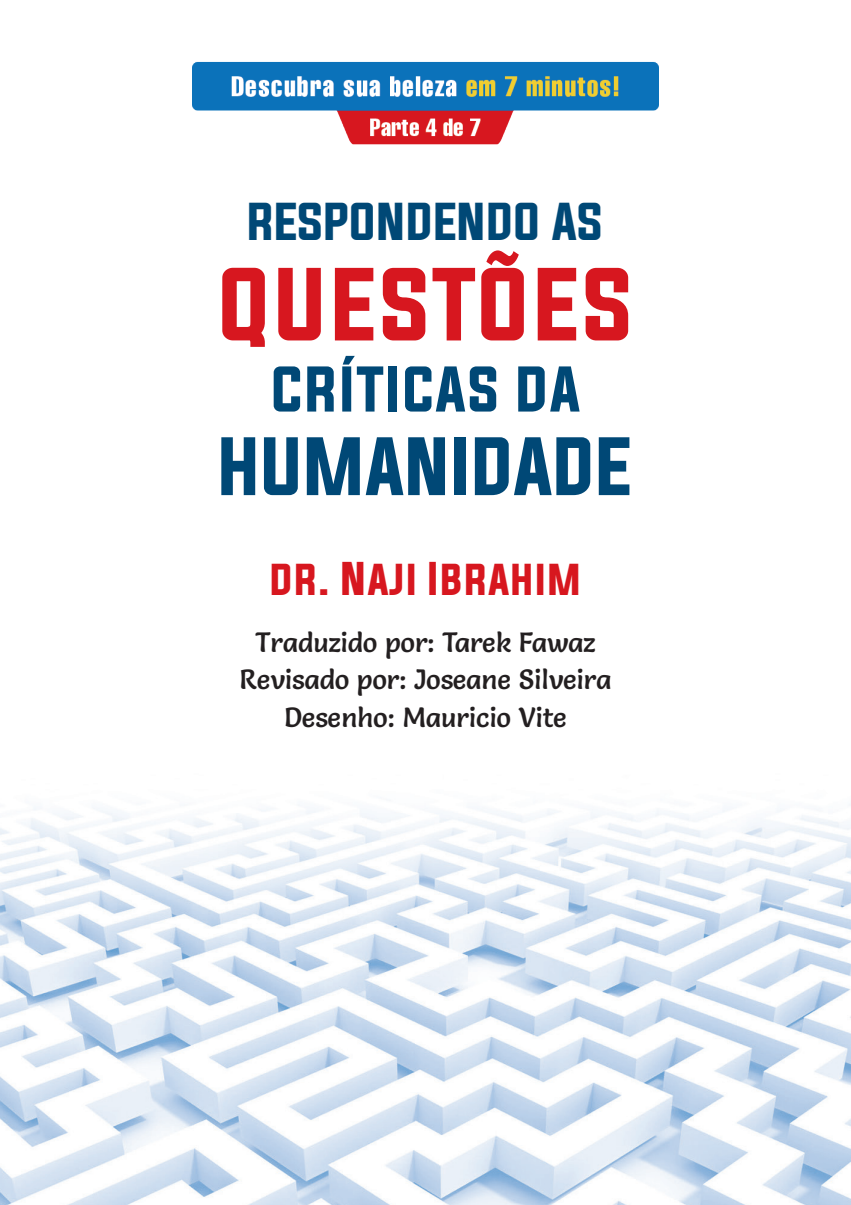
<style>
.page{position:relative;width:851px;height:1205px;background:#fff}
.page>*{position:absolute;margin:0;border:0;box-sizing:border-box;transform-origin:0 0}
.t1{font:92.5px "Evogria";color:#d7171f}
.t2{font:70px "Evogria";color:#004876}
.t3{font:57.5px "Evogria";color:#004876}
.t4{font:45px "Evogria";color:#004876}
.Autor__Portadilla{font:40px "Evogria";color:#d7171f}
.Traductor__Portadill{font:27.5px "Salsa";color:#231f20}
</style>
<div class="page">
<img style="left:0;top:807px;width:850px;height:398px">
<img style="left:192px;top:61px;width:466px;height:84px">
<p class="t4" style="left:247px;top:190px;width:357px">RESPONDENDO AS</p>
<p class="t1" style="left:216px;top:237px;width:419px">QUESTÕES</p>
<p class="t3" style="left:270px;top:347px;width:312px">CRÍTICAS DA</p>
<p class="t2" style="left:218px;top:417px;width:415px">HUMANIDADE</p>
<p class="Autor__Portadilla" style="left:269px;top:550px;width:314px">DR. NAJI IBRAHIM</p>
<p class="Traductor__Portadill" style="left:255px;top:625px;width:342px">Traduzido por: Tarek Fawaz</p>
<p class="Traductor__Portadill" style="left:239px;top:662px;width:373px">Revisado por: Joseane Silveira</p>
<p class="Traductor__Portadill" style="left:284px;top:700px;width:284px">Desenho: Mauricio Vite</p>
</div>
